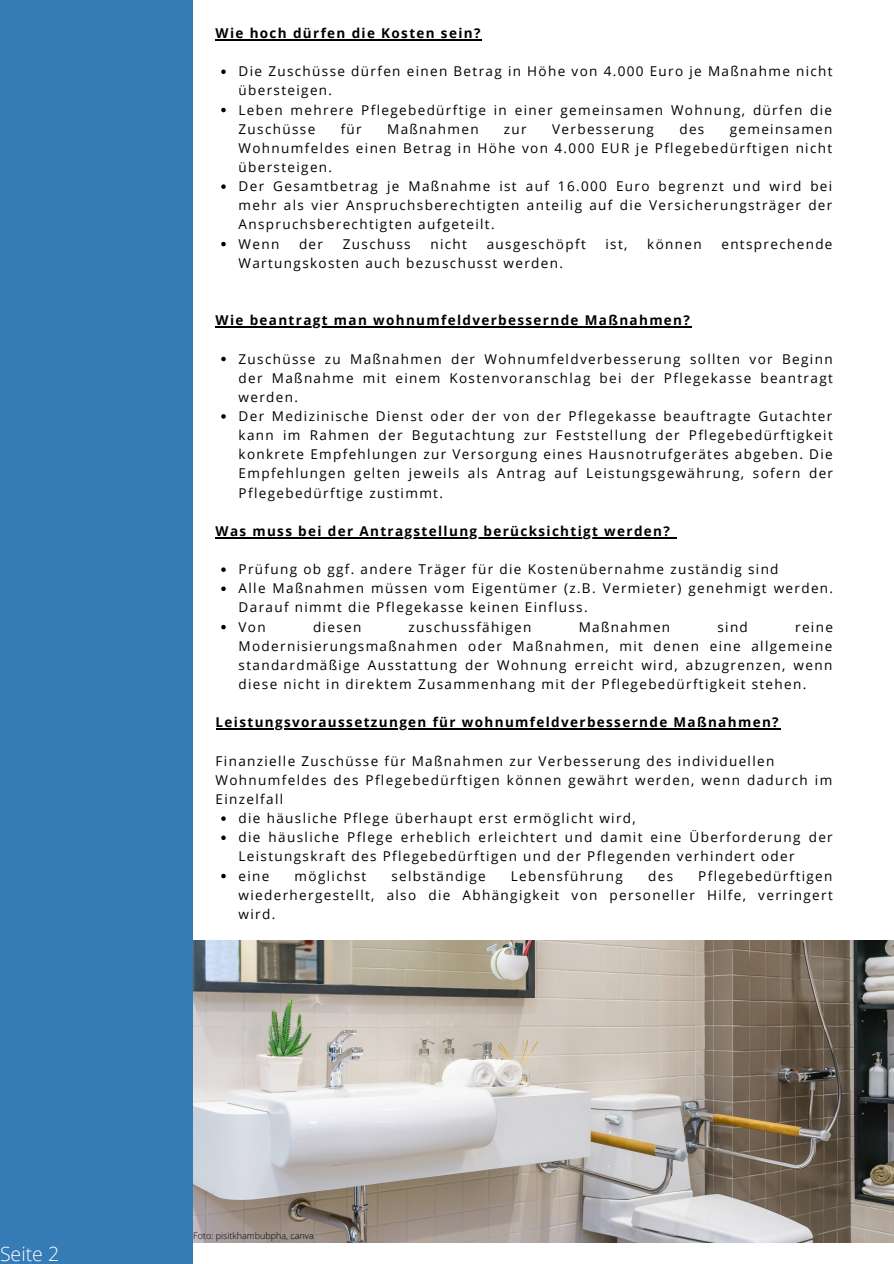
<style>
.page{position:relative;width:894px;height:1264px;background:#fff}
.page>*{position:absolute;margin:0;border:0;box-sizing:border-box;transform-origin:0 0}
.t1{font:300 19.5px "Open Sans";color:#fff}
.t2{font:13.5px/19.2px "Open Sans";letter-spacing:.1em;color:#000;text-align:justify}
.t3{font:700 13.5px "Open Sans";letter-spacing:.1em;color:#000}
.t4{font:300 9px "Open Sans";color:#000}
</style>
<div class="page">
<img style="left:193px;top:940px;width:700px;height:302px">
<div style="left:0;top:0;width:193px;height:1263px;background:#357bb5"></div>
<svg style="left:221px;top:69px;width:5px;height:5px"></svg>
<svg style="left:221px;top:108px;width:5px;height:4px"></svg>
<svg style="left:221px;top:184px;width:5px;height:5px"></svg>
<svg style="left:221px;top:242px;width:5px;height:4px"></svg>
<svg style="left:221px;top:357px;width:5px;height:4px"></svg>
<svg style="left:221px;top:414px;width:5px;height:5px"></svg>
<svg style="left:221px;top:567px;width:5px;height:5px"></svg>
<svg style="left:221px;top:586px;width:5px;height:5px"></svg>
<svg style="left:221px;top:625px;width:5px;height:4px"></svg>
<svg style="left:221px;top:816px;width:5px;height:4px"></svg>
<svg style="left:221px;top:835px;width:5px;height:5px"></svg>
<svg style="left:221px;top:873px;width:5px;height:5px"></svg>
<hr style="left:215px;top:39px;width:267px;height:1px;background:#000">
<hr style="left:215px;top:326px;width:476px;height:1px;background:#000">
<hr style="left:215px;top:537px;width:456px;height:1px;background:#000">
<hr style="left:215px;top:728px;width:565px;height:1px;background:#000">
<p class="t1" style="left:0;top:1239px;width:61px">Seite 2</p>
<p class="t3" style="left:215px;top:24px;width:266px">Wie hoch dürfen die Kosten sein?</p>
<p class="t2" style="left:238px;top:61px;width:595px">Die Zuschüsse dürfen einen Betrag in Höhe von 4.000 Euro je Maßnahme nicht übersteigen.</p>
<p class="t2" style="left:238px;top:100px;width:595px">Leben mehrere Pflegebedürftige in einer gemeinsamen Wohnung, dürfen die<br>Zuschüsse</p>
<p class="t2" style="left:340px;top:119px;width:23px">für</p>
<p class="t2" style="left:387px;top:119px;width:93px">Maßnahmen</p>
<p class="t2" style="left:504px;top:119px;width:24px">zur</p>
<p class="t2" style="left:552px;top:119px;width:103px">Verbesserung</p>
<p class="t2" style="left:679px;top:119px;width:26px">des</p>
<p class="t2" style="left:238px;top:119px;width:595px;text-indent:491px">gemeinsamen Wohnumfeldes einen Betrag in Höhe von 4.000 EUR je Pflegebedürftigen nicht übersteigen.</p>
<p class="t2" style="left:238px;top:176px;width:595px">Der Gesamtbetrag je Maßnahme ist auf 16.000 Euro begrenzt und wird bei mehr als vier Anspruchsberechtigten anteilig auf die Versicherungsträger der Anspruchsberechtigten aufgeteilt.</p>
<p class="t2" style="left:238px;top:234px;width:42px">Wenn</p>
<p class="t2" style="left:299px;top:234px;width:26px">der</p>
<p class="t2" style="left:343px;top:234px;width:69px">Zuschuss</p>
<p class="t2" style="left:430px;top:234px;width:38px">nicht</p>
<p class="t2" style="left:486px;top:234px;width:100px">ausgeschöpft</p>
<p class="t2" style="left:605px;top:234px;width:23px">ist,</p>
<p class="t2" style="left:647px;top:234px;width:56px">können</p>
<p class="t2" style="left:721px;top:234px;width:113px">entsprechende</p>
<p class="t2" style="left:238px;top:253px;width:326px">Wartungskosten auch bezuschusst werden.</p>
<p class="t3" style="left:215px;top:311px;width:475px">Wie beantragt man wohnumfeldverbessernde Maßnahmen?</p>
<p class="t2" style="left:238px;top:348px;width:595px">Zuschüsse zu Maßnahmen der Wohnumfeldverbesserung sollten vor Beginn der Maßnahme mit einem Kostenvoranschlag bei der Pflegekasse beantragt werden.</p>
<p class="t2" style="left:238px;top:406px;width:596px">Der Medizinische Dienst oder der von der Pflegekasse beauftragte Gutachter kann im Rahmen der Begutachtung zur Feststellung der Pflegebedürftigkeit konkrete Empfehlungen zur Versorgung eines Hausnotrufgerätes abgeben. Die Empfehlungen gelten jeweils als Antrag auf Leistungsgewährung, sofern der Pflegebedürftige zustimmt.</p>
<p class="t3" style="left:215px;top:521px;width:455px">Was muss bei der Antragstellung berücksichtigt werden?</p>
<p class="t2" style="left:238px;top:559px;width:541px">Prüfung ob ggf. andere Träger für die Kostenübernahme zuständig sind</p>
<p class="t2" style="left:238px;top:578px;width:596px">Alle Maßnahmen müssen vom Eigentümer (z.B. Vermieter) genehmigt werden.<br>Darauf nimmt die Pflegekasse keinen Einfluss.</p>
<p class="t2" style="left:238px;top:616px;width:29px">Von</p>
<p class="t2" style="left:313px;top:616px;width:50px">diesen</p>
<p class="t2" style="left:408px;top:616px;width:124px">zuschussfähigen</p>
<p class="t2" style="left:578px;top:616px;width:93px">Maßnahmen</p>
<p class="t2" style="left:717px;top:616px;width:32px">sind</p>
<p class="t2" style="left:238px;top:616px;width:595px;text-indent:556px">reine Modernisierungsmaßnahmen oder Maßnahmen, mit denen eine allgemeine standardmäßige Ausstattung der Wohnung erreicht wird, abzugrenzen, wenn diese nicht in direktem Zusammenhang mit der Pflegebedürftigkeit stehen.</p>
<p class="t3" style="left:215px;top:713px;width:564px">Leistungsvoraussetzungen für wohnumfeldverbessernde Maßnahmen?</p>
<p class="t2" style="left:215px;top:750px;width:560px">Finanzielle Zuschüsse für Maßnahmen zur Verbesserung des individuellen</p>
<p class="t2" style="left:215px;top:770px;width:618px">Wohnumfeldes des Pflegebedürftigen können gewährt werden, wenn dadurch im<br>Einzelfall</p>
<p class="t2" style="left:238px;top:808px;width:398px">die häusliche Pflege überhaupt erst ermöglicht wird,</p>
<p class="t2" style="left:238px;top:827px;width:595px">die häusliche Pflege erheblich erleichtert und damit eine Überforderung der<br>Leistungskraft des Pflegebedürftigen und der Pflegenden verhindert oder</p>
<p class="t2" style="left:238px;top:865px;width:32px">eine</p>
<p class="t2" style="left:294px;top:865px;width:73px">möglichst</p>
<p class="t2" style="left:391px;top:865px;width:96px">selbständige</p>
<p class="t2" style="left:510px;top:865px;width:113px">Lebensführung</p>
<p class="t2" style="left:648px;top:865px;width:26px">des</p>
<p class="t2" style="left:238px;top:865px;width:595px;text-indent:459px">Pflegebedürftigen wiederhergestellt, also die Abhängigkeit von personeller Hilfe, verringert wird.</p>
<p class="t4" style="left:193px;top:1229px;width:122px">Foto: pisitkhambubpha, canva</p>
</div>
